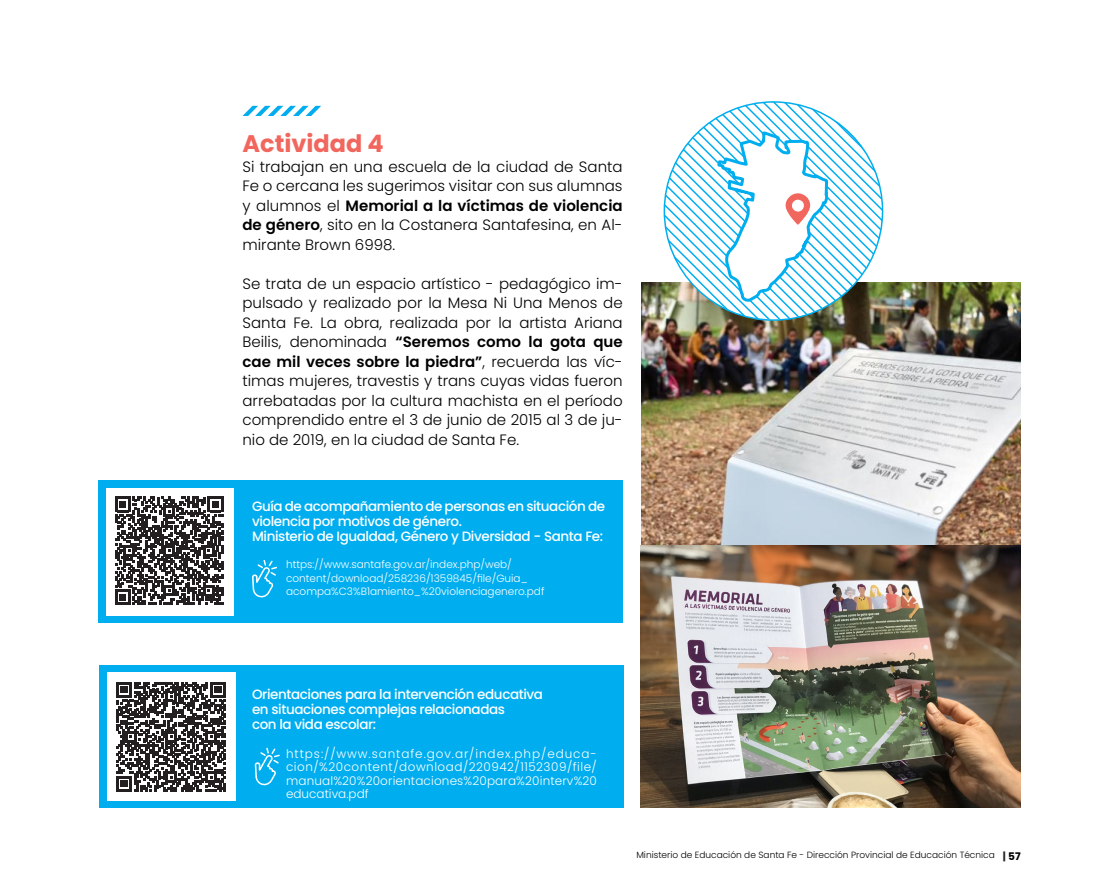
<style>
.page{position:relative;width:1106px;height:893px;background:#fff}
.page>*{position:absolute;margin:0;border:0;box-sizing:border-box;transform-origin:0 0}
.t1{font:700 24px "Poppins";color:#f1665d}
.t2{font:300 15px/19.5px "Poppins";color:#000;text-align:justify}
.t3{font:500 13.5px/15px "Poppins";letter-spacing:-.03em;color:#fff}
.t4{font:300 12px/13.5px "Poppins";letter-spacing:.015em;color:#fff;text-align:justify}
.t5{font:300 10.5px/13.5px "Poppins";color:#fff}
.t6{font:300 9px "Poppins";color:#000}
.s1{font-weight:600}
.s2{font-weight:700;font-size:10.5px;color:#231f20}
.s3{font-weight:700;font-size:10.5px}
</style>
<div class="page">
<div style="left:99px;top:666px;width:524px;height:142px;background:#00aeef"></div>
<div style="left:98px;top:480px;width:524px;height:143px;background:#00aeef"></div>
<img style="left:641px;top:283px;width:379px;height:525px">
<svg style="left:242px;top:106px;width:79px;height:10px"></svg>
<svg style="left:254px;top:747px;width:26px;height:39px"></svg>
<svg style="left:252px;top:559px;width:25px;height:39px"></svg>
<div style="left:106px;top:488px;width:128px;height:127px;background:#fff"></div>
<svg style="left:115px;top:497px;width:108px;height:108px"></svg>
<div style="left:107px;top:672px;width:128px;height:129px;background:#fff"></div>
<svg style="left:116px;top:682px;width:110px;height:110px"></svg>
<svg style="left:664px;top:102px;width:218px;height:218px"></svg>
<svg style="left:716px;top:127px;width:113px;height:174px"></svg>
<p class="t1" style="left:242px;top:130px;width:143px">Actividad 4</p>
<p class="t2" style="left:242px;top:157px;width:382px">Si trabajan en una escuela de la ciudad de Santa Fe o cercana les sugerimos visitar con sus alumnas y alumnos el <span class="s1">Memorial a la víctimas de violencia de género</span>, sito en la Costanera Santafesina, en Al&shy;mirante Brown 6998.</p>
<p class="t2" style="left:242px;top:274px;width:382px">Se trata de un espacio artístico - pedagógico im&shy;pulsado y realizado por la Mesa Ni Una Menos de Santa Fe. La obra, realizada por la artista Ariana Beilis, denominada <span class="s1">“Seremos como la gota que cae mil veces sobre la piedra”</span>, recuerda las víc&shy;timas mujeres, travestis y trans cuyas vidas fueron arrebatadas por la cultura machista en el período comprendido entre el 3 de junio de 2015 al 3 de ju&shy;nio de 2019, en la ciudad de Santa Fe.</p>
<p class="t3" style="left:252px;top:499px;width:354px">Guía de acompañamiento de personas en situación de violencia por motivos de género.</p>
<p class="t3" style="left:252px;top:529px;width:352px">Ministerio de Igualdad, Género y Diversidad - Santa Fe:</p>
<p class="t5" style="left:286px;top:558px;width:260px">https://www.santafe.gov.ar/index.php/web/ content/download/258236/1359845/file/Guia_ acompa%C3%B1amiento_%20violenciagenero.pdf</p>
<p class="t3" style="left:252px;top:687px;width:292px">Orientaciones para la intervención educativa</p>
<p class="t3" style="left:252px;top:702px;width:254px">en situaciones complejas relacionadas</p>
<p class="t3" style="left:252px;top:717px;width:126px">con la vida escolar:</p>
<p class="t4" style="left:286px;top:747px;width:312px">https://www.santafe.gov.ar/index.php/educa&shy;cion/%20content/download/220942/1152309/file/ manual%20%20orientaciones%20para%20interv%20 educativa.pdf</p>
<p class="t6" style="left:636px;top:850px;width:386px">Ministerio de Educación de Santa Fe - Dirección Provincial de Educación Técnica <span class="s2">|</span> <span class="s3">57</span></p>
</div>
